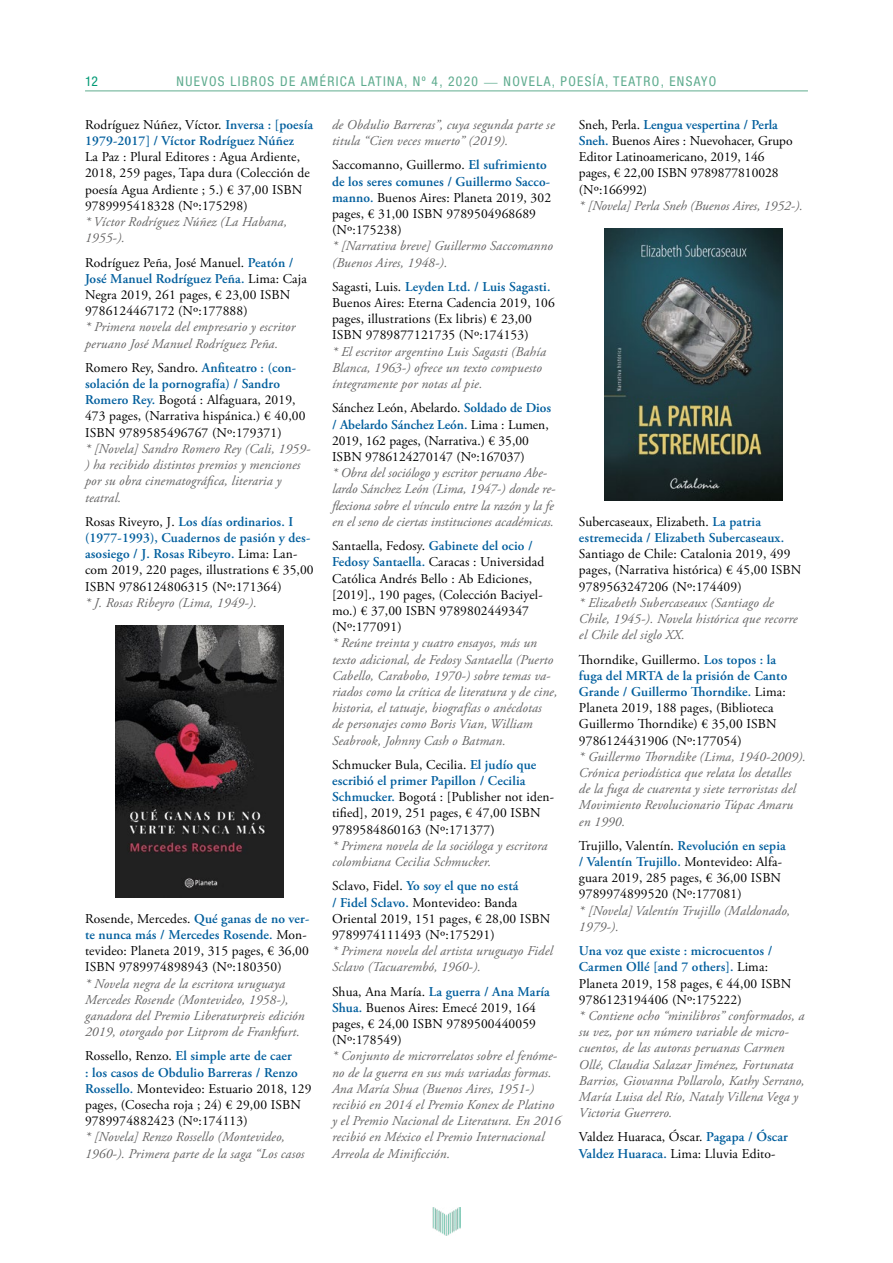
<style>
.page{position:relative;width:893px;height:1263px;background:#fff}
.page>*{position:absolute;margin:0;border:0;box-sizing:border-box;transform-origin:0 0}
.t1{font:13.5px/16.2px "Adobe Garamond Pro";letter-spacing:.01em;color:#000}
.t2{font:italic 13.5px/16.2px "Adobe Garamond Pro";letter-spacing:.01em;color:#646363}
.t3{font:600 13.5px/16.2px "Adobe Garamond Pro";letter-spacing:.01em;color:#005e9d}
.t4{font:condensed 13.5px "Helvetica Neue LT Std";letter-spacing:.1em;color:#5fac8f}
.t5{font:condensed 13.5px "Helvetica Neue LT Std";color:#009974}
.s1{font-family:"Adobe Garamond Pro";font-stretch:normal}
.s2{font-weight:400;color:#000}
.s3{font-weight:600;color:#005e9d}
</style>
<div class="page">
<hr style="left:85px;top:91px;width:723px;height:1px;background:#5fac8f">
<img style="left:433px;top:1208px;width:27px;height:27px">
<img style="left:116px;top:625px;width:167px;height:272px">
<img style="left:605px;top:229px;width:177px;height:272px">
<p class="t5" style="left:85px;top:74px;width:14px">12</p>
<p class="t4" style="left:177px;top:74px;width:541px">NUEVOS LIBROS DE AMÉRICA LATINA, Nº 4, 2020 <span class="s1">—</span> NOVELA, POESÍA, TEATRO, ENSAYO</p>
<p class="t3" style="left:85px;top:117px;width:230px"><span class="s2">Rodríguez Núñez, Víctor.</span> Inversa : [poesía<br>1979-2017] / Víctor Rodríguez Núñez</p>
<p class="t1" style="left:85px;top:149px;width:226px">La Paz : Plural Editores : Agua Ardiente, 2018, 259 pages, Tapa dura (Colección de poesía Agua Ardiente ; 5.) € 37,00 ISBN 9789995418328 (Nº:175298)</p>
<p class="t2" style="left:85px;top:214px;width:203px">* Víctor Rodríguez Núñez (La Habana,<br>1955-).</p>
<p class="t1" style="left:85px;top:255px;width:223px">Rodríguez Peña, José Manuel. <span class="s3">Peatón / José Manuel Rodríguez Peña.</span> Lima: Caja Negra 2019, 261 pages, € 23,00 ISBN 9786124467172 (Nº:177888)</p>
<p class="t2" style="left:85px;top:319px;width:212px">* Primera novela del empresario y escritor peruano José Manuel Rodríguez Peña.</p>
<p class="t1" style="left:85px;top:360px;width:222px">Romero Rey, Sandro. <span class="s3">Anfiteatro : (con&shy;solación de la pornografía) / Sandro Romero Rey.</span> Bogotá : Alfaguara, 2019, 473 pages, (Narrativa hispánica.) € 40,00<br>ISBN 9789585496767 (Nº:179371)</p>
<p class="t2" style="left:85px;top:441px;width:227px">* [Novela] Sandro Romero Rey (Cali, 1959- ) ha recibido distintos premios y menciones por su obra cinematográfica, literaria y teatral.</p>
<p class="t1" style="left:85px;top:514px;width:230px">Rosas Riveyro, J. <span class="s3">Los días ordinarios. I (1977-1993), Cuadernos de pasión y des&shy;asosiego / J. Rosas Ribeyro.</span> Lima: Lan&shy;com 2019, 220 pages, illustrations € 35,00<br>ISBN 9786124806315 (Nº:171364)</p>
<p class="t2" style="left:85px;top:595px;width:173px">* J. Rosas Ribeyro (Lima, 1949-).</p>
<p class="t2" style="left:332px;top:117px;width:224px">de Obdulio Barreras”, cuya segunda parte se titula “Cien veces muerto” (2019).</p>
<p class="t1" style="left:332px;top:157px;width:221px">Saccomanno, Guillermo. <span class="s3">El sufrimiento de los seres comunes / Guillermo Sacco&shy;manno.</span> Buenos Aires: Planeta 2019, 302 pages, € 31,00 ISBN 9789504968689 (Nº:175238)</p>
<p class="t2" style="left:332px;top:238px;width:222px">* [Narrativa breve] Guillermo Saccomanno (Buenos Aires, 1948-).</p>
<p class="t1" style="left:332px;top:279px;width:224px">Sagasti, Luis. <span class="s3">Leyden Ltd. / Luis Sagasti.<br></span>Buenos Aires: Eterna Cadencia 2019, 106 pages, illustrations (Ex libris) € 23,00<br>ISBN 9789877121735 (Nº:174153)</p>
<p class="t2" style="left:332px;top:344px;width:216px">* El escritor argentino Luis Sagasti (Bahía<br>Blanca, 1963-) ofrece un texto compuesto íntegramente por notas al pie.</p>
<p class="t1" style="left:332px;top:400px;width:221px">Sánchez León, Abelardo. <span class="s3">Soldado de Dios / Abelardo Sánchez León.</span> Lima : Lumen, 2019, 162 pages, (Narrativa.) € 35,00<br>ISBN 9786124270147 (Nº:167037)</p>
<p class="t2" style="left:332px;top:465px;width:225px">* Obra del sociólogo y escritor peruano Abe&shy;lardo Sánchez León (Lima, 1947-) donde re&shy;flexiona sobre el vínculo entre la razón y la fe en el seno de ciertas instituciones académicas.</p>
<p class="t1" style="left:332px;top:538px;width:214px">Santaella, Fedosy. <span class="s3">Gabinete del ocio / Fedosy Santaella.</span> Caracas : Universidad Católica Andrés Bello : Ab Ediciones, [2019]., 190 pages, (Colección Baciyel&shy;mo.) € 37,00 ISBN 9789802449347 (Nº:177091)</p>
<p class="t2" style="left:332px;top:635px;width:227px">* Reúne treinta y cuatro ensayos, más un texto adicional, de Fedosy Santaella (Puerto Cabello, Carabobo, 1970-) sobre temas va&shy;riados como la crítica de literatura y de cine, historia, el tatuaje, biografías o anécdotas<br>de personajes como Boris Vian, William Seabrook, Johnny Cash o Batman.</p>
<p class="t1" style="left:332px;top:757px;width:224px">Schmucker Bula, Cecilia. <span class="s3">El judío que escribió el primer Papillon / Cecilia Schmucker.</span> Bogotá : [Publisher not iden&shy;tified], 2019, 251 pages, € 47,00 ISBN 9789584860163 (Nº:171377)</p>
<p class="t2" style="left:332px;top:838px;width:217px">* Primera novela de la socióloga y escritora colombiana Cecilia Schmucker.</p>
<p class="t1" style="left:332px;top:878px;width:220px">Sclavo, Fidel. <span class="s3">Yo soy el que no está<br>/ Fidel Sclavo.</span> Montevideo: Banda Oriental 2019, 151 pages, € 28,00 ISBN 9789974111493 (Nº:175291)</p>
<p class="t2" style="left:332px;top:943px;width:222px">* Primera novela del artista uruguayo Fidel<br>Sclavo (Tacuarembó, 1960-).</p>
<p class="t1" style="left:332px;top:984px;width:220px">Shua, Ana María. <span class="s3">La guerra / Ana María<br>Shua.</span> Buenos Aires: Emecé 2019, 164 pages, € 24,00 ISBN 9789500440059 (Nº:178549)</p>
<p class="t2" style="left:332px;top:1048px;width:230px">* Conjunto de microrrelatos sobre el fenóme&shy;no de la guerra en sus más variadas formas.<br>Ana María Shua (Buenos Aires, 1951-) recibió en 2014 el Premio Konex de Platino y el Premio Nacional de Literatura. En 2016 recibió en México el Premio Internacional Arreola de Minificción.</p>
<p class="t1" style="left:579px;top:117px;width:215px">Sneh, Perla. <span class="s3">Lengua vespertina / Perla<br>Sneh.</span> Buenos Aires : Nuevohacer, Grupo<br>Editor Latinoamericano, 2019, 146 pages, € 22,00 ISBN 9789877810028 (Nº:166992)</p>
<p class="t2" style="left:579px;top:198px;width:225px">* [Novela] Perla Sneh (Buenos Aires, 1952-).</p>
<p class="t3" style="left:579px;top:514px;width:207px"><span class="s2">Subercaseaux, Elizabeth.</span> La patria estremecida / Elizabeth Subercaseaux.</p>
<p class="t1" style="left:579px;top:546px;width:224px">Santiago de Chile: Catalonia 2019, 499 pages, (Narrativa histórica) € 45,00 ISBN<br>9789563247206 (Nº:174409)</p>
<p class="t2" style="left:579px;top:595px;width:220px">* Elizabeth Subercaseaux (Santiago de<br>Chile, 1945-). Novela histórica que recorre el Chile del siglo XX.</p>
<p class="t1" style="left:579px;top:652px;width:210px">Thorndike, Guillermo. <span class="s3">Los topos : la fuga del MRTA de la prisión de Canto Grande / Guillermo Thorndike.</span> Lima:<br>Planeta 2019, 188 pages, (Biblioteca Guillermo Thorndike) € 35,00 ISBN 9786124431906 (Nº:177054)</p>
<p class="t2" style="left:579px;top:749px;width:228px">* Guillermo Thorndike (Lima, 1940-2009).<br>Crónica periodística que relata los detalles de la fuga de cuarenta y siete terroristas del Movimiento Revolucionario Túpac Amaru en 1990.</p>
<p class="t1" style="left:579px;top:838px;width:209px">Trujillo, Valentín. <span class="s3">Revolución en sepia / Valentín Trujillo.</span> Montevideo: Alfa&shy;guara 2019, 285 pages, € 36,00 ISBN 9789974899520 (Nº:177081)</p>
<p class="t2" style="left:579px;top:903px;width:213px">* [Novela] Valentín Trujillo (Maldonado,<br>1979-).</p>
<p class="t1" style="left:579px;top:943px;width:214px"><span class="s3">Una voz que existe : microcuentos / Carmen Ollé [and 7 others].</span> Lima:<br>Planeta 2019, 158 pages, € 44,00 ISBN 9786123194406 (Nº:175222)</p>
<p class="t2" style="left:579px;top:1008px;width:227px">* Contiene ocho “minilibros” conformados, a su vez, por un número variable de micro&shy;cuentos, de las autoras peruanas Carmen Ollé, Claudia Salazar Jiménez, Fortunata Barrios, Giovanna Pollarolo, Kathy Serrano, María Luisa del Río, Nataly Villena Vega y Victoria Guerrero.</p>
<p class="t1" style="left:579px;top:1129px;width:211px">Valdez Huaraca, Óscar. <span class="s3">Pagapa / Óscar<br>Valdez Huaraca.</span> Lima: Lluvia Edito-</p>
<p class="t1" style="left:85px;top:911px;width:226px">Rosende, Mercedes. <span class="s3">Qué ganas de no ver&shy;te nunca más / Mercedes Rosende.</span> Mon&shy;tevideo: Planeta 2019, 315 pages, € 36,00<br>ISBN 9789974898943 (Nº:180350)</p>
<p class="t2" style="left:85px;top:975px;width:221px">* Novela negra de la escritora uruguaya Mercedes Rosende (Montevideo, 1958-), ganadora del Premio Liberaturpreis edición 2019, otorgado por Litprom de Frankfurt.</p>
<p class="t1" style="left:85px;top:1048px;width:228px">Rossello, Renzo. <span class="s3">El simple arte de caer<br>: los casos de Obdulio Barreras / Renzo Rossello.</span> Montevideo: Estuario 2018, 129 pages, (Cosecha roja ; 24) € 29,00 ISBN 9789974882423 (Nº:174113)</p>
<p class="t2" style="left:85px;top:1129px;width:221px">* [Novela] Renzo Rossello (Montevideo,<br>1960-). Primera parte de la saga “Los casos</p>
</div>
